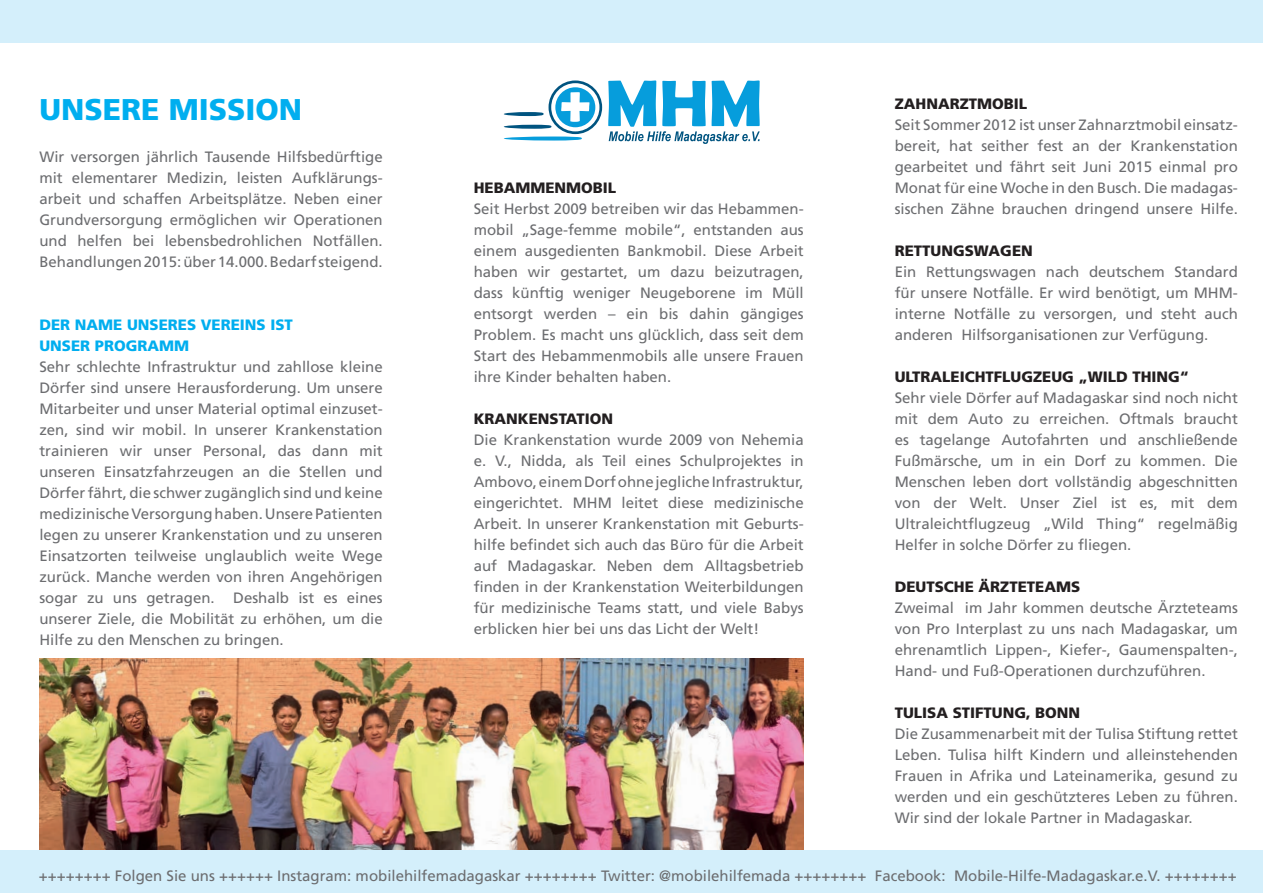
<style>
.page{position:relative;width:1263px;height:893px;background:#fff}
.page>*{position:absolute;margin:0;border:0;box-sizing:border-box;transform-origin:0 0}
.t1{font:900 30px "Frutiger LT Com";color:#00aeef}
.t2{font:15px/21px "Frutiger LT Com";color:#6c6d70;text-align:justify}
.t3{font:900 15px "Frutiger LT Com";color:#231f20}
.t4{font:900 15px "Frutiger LT Com";color:#00aeef}
</style>
<div class="page">
<img style="left:39px;top:658px;width:765px;height:192px">
<svg style="left:608px;top:81px;width:152px;height:63px"></svg>
<svg style="left:504px;top:80px;width:98px;height:61px"></svg>
<div style="left:0;top:0;width:1263px;height:43px;background:#d4effb"></div>
<div style="left:0;top:850px;width:1263px;height:43px;background:#d4effb"></div>
<h1 class="t1" style="left:39px;top:92px;width:22px">UNS</h1>
<h1 class="t1" style="left:103px;top:92px;width:110px">ERE MISSI</h1>
<h1 class="t1" style="left:255px;top:92px;width:44px">ON</h1>
<p class="t2" style="left:39px;top:147px;width:345px">Wir versorgen jährlich Tausende Hilfsbedürftige mit elementarer Medizin, leisten Aufklärungs&shy;arbeit und schaffen Arbeitsplätze. Neben einer Grundversorgung ermöglichen wir Operationen und helfen bei lebensbedrohlichen Notfällen.<br>Behandlungen 2015: über 14.000. Bedarf steigend.</p>
<p class="t4" style="left:39px;top:316px;width:99px">DER NAME UNS</p>
<p class="t4" style="left:159px;top:316px;width:91px">ERES VEREINS</p>
<p class="t4" style="left:270px;top:316px;width:24px">IS T</p>
<p class="t4" style="left:39px;top:337px;width:12px">UNS</p>
<p class="t4" style="left:71px;top:337px;width:119px">ER PROGRAMM</p>
<p class="t2" style="left:39px;top:357px;width:345px">Sehr schlechte Infrastruktur und zahllose kleine Dörfer sind unsere Herausforderung. Um unsere Mitarbeiter und unser Material optimal einzuset&shy;zen, sind wir mobil. In unserer Krankenstation trainieren wir unser Personal, das dann mit unseren Einsatzfahrzeugen an die Stellen und Dörfer fährt, die schwer zugänglich sind und keine medizinische Versorgung haben. Unsere Patienten legen zu unserer Krankenstation und zu unseren Einsatzorten teilweise unglaublich weite Wege zurück. Manche werden von ihren Angehörigen sogar zu uns getragen. Deshalb ist es eines unserer Ziele, die Mobilität zu erhöhen, um die Hilfe zu den Menschen zu bringen.</p>
<p class="t3" style="left:474px;top:179px;width:56px">HEBAMME</p>
<p class="t3" style="left:555px;top:179px;width:63px">NMOBIL</p>
<p class="t2" style="left:474px;top:198px;width:331px">Seit Herbst 2009 betreiben wir das Hebammen&shy;mobil „Sage-femme mobile“, entstanden aus einem ausgedienten Bankmobil. Diese Arbeit haben wir gestartet, um dazu beizutragen, dass künftig weniger Neugeborene im Müll entsorgt werden – ein bis dahin gängiges Problem. Es macht uns glücklich, dass seit dem Start des Hebammenmobils alle unsere Frauen ihre Kinder behalten haben.</p>
<p class="t3" style="left:474px;top:410px;width:139px">KRAN KENSTATION</p>
<p class="t2" style="left:474px;top:429px;width:331px">Die Krankenstation wurde 2009 von Nehemia e. V., Nidda, als Teil eines Schulprojektes in Ambovo, einem Dorf ohne jegliche Infrastruktur, eingerichtet. MHM leitet diese medizinische Arbeit. In unserer Krankenstation mit Geburts&shy;hilfe befindet sich auch das Büro für die Arbeit auf Madagaskar. Neben dem Alltagsbetrieb finden in der Krankenstation Weiterbildungen für medizinische Teams statt, und viele Babys erblicken hier bei uns das Licht der Welt!</p>
<p class="t3" style="left:895px;top:95px;width:67px">ZAHNARZTMO</p>
<p class="t3" style="left:1004px;top:95px;width:25px">BIL</p>
<p class="t2" style="left:895px;top:114px;width:345px">Seit Sommer 2012 ist unser Zahnarztmobil einsatz&shy;bereit, hat seither fest an der Krankenstation gearbeitet und fährt seit Juni 2015 einmal pro Monat für eine Woche in den Busch. Die madagas&shy;sischen Zähne brauchen dringend unsere Hilfe.</p>
<p class="t3" style="left:895px;top:242px;width:140px">RETTUNGSWAGEN</p>
<p class="t2" style="left:895px;top:261px;width:345px">Ein Rettungswagen nach deutschem Standard für unsere Notfälle. Er wird benötigt, um MHM&shy;interne Notfälle zu versorgen, und steht auch anderen Hilfsorganisationen zur Verfügung.</p>
<p class="t3" style="left:895px;top:368px;width:91px">ULTRALEICHTFLUG</p>
<p class="t3" style="left:1033px;top:368px;width:66px">ZEUG „WILD</p>
<p class="t3" style="left:1132px;top:368px;width:29px">THING</p>
<p class="t3" style="left:1180px;top:368px;width:11px">“</p>
<p class="t2" style="left:895px;top:387px;width:345px">Sehr viele Dörfer auf Madagaskar sind noch nicht mit dem Auto zu erreichen. Oftmals braucht es tagelange Autofahrten und anschließende Fußmärsche, um in ein Dorf zu kommen. Die Menschen leben dort vollständig abgeschnitten von der Welt. Unser Ziel ist es, mit dem Ultraleichtflugzeug „Wild Thing“ regelmäßig Helfer in solche Dörfer zu fliegen.</p>
<p class="t3" style="left:895px;top:578px;width:106px">DEUTSCHE ÄRZTETE</p>
<p class="t3" style="left:1044px;top:578px;width:37px">AMS</p>
<p class="t2" style="left:895px;top:597px;width:345px">Zweimal im Jahr kommen deutsche Ärzteteams von Pro Interplast zu uns nach Madagaskar, um ehrenamtlich Lippen-, Kiefer-, Gaumenspalten-, Hand- und Fuß-Operationen durchzuführen.</p>
<p class="t3" style="left:895px;top:704px;width:187px">TULISA STIFTUNG, BONN</p>
<p class="t2" style="left:895px;top:723px;width:345px">Die Zusammenarbeit mit der Tulisa Stiftung rettet Leben. Tulisa hilft Kindern und alleinstehenden Frauen in Afrika und Lateinamerika, gesund zu werden und ein geschützteres Leben zu führen.<br>Wir sind der lokale Partner in Madagaskar.</p>
<p class="t2" style="left:39px;top:865px;width:1199px">++++++++ Folgen Sie uns ++++++ Instagram: mobilehilfemadagaskar ++++++++ Twitter: @mobilehilfemada ++++++++ Facebook: Mobile-Hilfe-Madagaskar.e.V. ++++++++</p>
</div>
